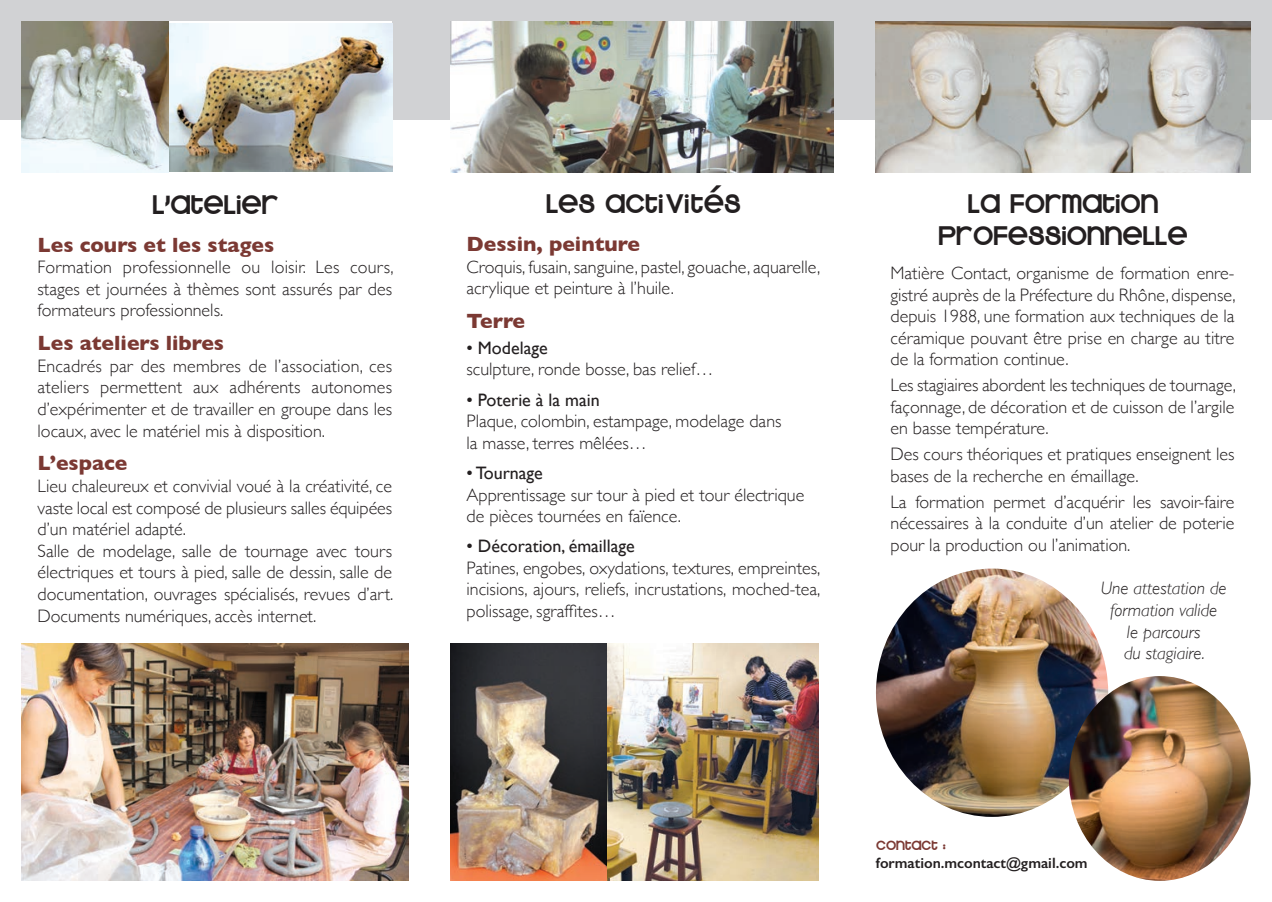
<style>
.page{position:relative;width:1272px;height:902px;background:#fff}
.page>*{position:absolute;margin:0;border:0;box-sizing:border-box;transform-origin:0 0}
.t1{font:30px/31.5px "Kravitz Extra Thermal";color:#231f20;text-align:center}
.t2{font:700 21px "Gill Sans";color:#7b3933}
.t3{font:300 18px/21.6px "Gill Sans";color:#231f20;text-align:justify}
.t4{font:18px "Gill Sans";color:#231f20}
.t5{font:italic 300 18px/21.6px "Gill Sans";color:#231f20;text-align:center}
.t6{font:600 15px "Gill Sans";color:#231f20}
.t7{font:15px "Kravitz Extra Thermal";color:#7b3933}
</style>
<div class="page">
<img style="left:876px;top:568px;width:231px;height:248px">
<div style="left:0;top:0;width:1271px;height:119px;background:#d1d2d4"></div>
<img style="left:21px;top:22px;width:148px;height:151px">
<img style="left:169px;top:22px;width:223px;height:150px">
<img style="left:21px;top:643px;width:387px;height:237px">
<img style="left:451px;top:643px;width:368px;height:237px">
<img style="left:451px;top:22px;width:382px;height:150px">
<img style="left:875px;top:22px;width:375px;height:150px">
<img style="left:1068px;top:676px;width:182px;height:204px">
<h1 class="t1" style="left:152px;top:188px;width:127px">L’ATELIER</h1>
<p class="t2" style="left:38px;top:228px;width:238px">Les cours et les stages</p>
<p class="t3" style="left:38px;top:256px;width:357px">Formation professionnelle ou loisir. Les cours, stages et journées à thèmes sont assurés par des formateurs professionnels.</p>
<p class="t2" style="left:38px;top:326px;width:188px">Les ateliers libres</p>
<p class="t3" style="left:38px;top:354px;width:356px">Encadrés par des membres de l’association, ces ateliers permettent aux adhérents autonomes d’expérimenter et de travailler en groupe dans les locaux, avec le matériel mis à disposition.</p>
<p class="t2" style="left:38px;top:446px;width:91px">L’espace</p>
<p class="t3" style="left:38px;top:474px;width:357px;text-align:left">Lieu chaleureux et convivial voué à la créativité, ce vaste local est composé de plusieurs salles équipées d’un matériel adapté.<br>Salle de modelage, salle de tournage avec tours électriques et tours à pied, salle de dessin, salle de documentation, ouvrages spécialisés, revues d’art.<br>Documents numériques, accès internet.</p>
<h1 class="t1" style="left:545px;top:187px;width:196px">LES ACTIVITÉS</h1>
<p class="t2" style="left:466px;top:227px;width:175px">Dessin, peinture</p>
<p class="t3" style="left:466px;top:255px;width:355px">Croquis, fusain, sanguine, pastel, gouache, aquarelle, acrylique et peinture à l’huile.</p>
<p class="t2" style="left:466px;top:304px;width:60px">Terre</p>
<p class="t4" style="left:466px;top:337px;width:83px">• Modelage</p>
<p class="t3" style="left:466px;top:358px;width:248px">sculpture, ronde bosse, bas relief…</p>
<p class="t4" style="left:466px;top:389px;width:135px">• Poterie à la main</p>
<p class="t3" style="left:466px;top:409px;width:316px">Plaque, colombin, estampage, modelage dans la masse, terres mêlées…</p>
<p class="t4" style="left:466px;top:462px;width:78px">• Tournage</p>
<p class="t3" style="left:466px;top:483px;width:339px">Apprentissage sur tour à pied et tour électrique de pièces tournées en faïence.</p>
<p class="t4" style="left:466px;top:535px;width:170px">• Décoration, émaillage</p>
<p class="t3" style="left:466px;top:556px;width:355px">Patines, engobes, oxydations, textures, empreintes, incisions, ajours, reliefs, incrustations, moched-tea, polissage, sgraffites…</p>
<h1 class="t1" style="left:937px;top:187px;width:251px">LA FORMATION<br>PROFESSIONNELLE</h1>
<p class="t3" style="left:890px;top:261px;width:347px">Matière Contact, organisme de formation enre&shy;gistré auprès de la Préfecture du Rhône, dispense, depuis 1988, une formation aux techniques de la céramique pouvant être prise en charge au titre de la formation continue.</p>
<p class="t3" style="left:890px;top:373px;width:347px">Les stagiaires abordent les techniques de tournage, façonnage, de décoration et de cuisson de l’argile en basse température.</p>
<p class="t3" style="left:890px;top:443px;width:345px">Des cours théoriques et pratiques enseignent les bases de la recherche en émaillage.</p>
<p class="t3" style="left:890px;top:490px;width:345px">La formation permet d’acquérir les savoir-faire nécessaires à la conduite d’un atelier de poterie pour la production ou l’animation.</p>
<p class="t5" style="left:1100px;top:577px;width:127px">Une attestation de formation valide<br>le parcours<br>du stagiaire.</p>
<p class="t7" style="left:875px;top:835px;width:71px">CONTACT :</p>
<p class="t6" style="left:875px;top:853px;width:213px">formation.mcontact@gmail.com</p>
</div>
